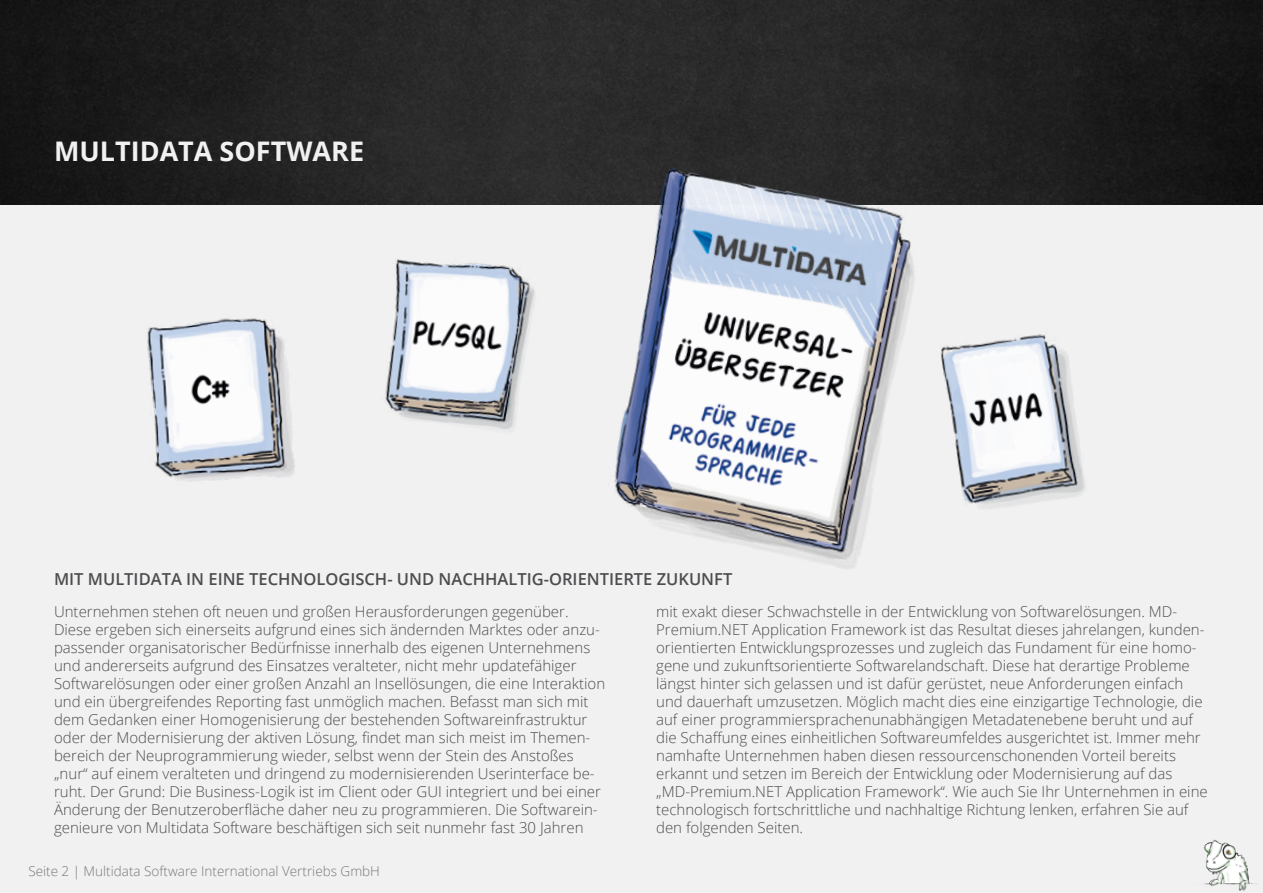
<style>
.page{position:relative;width:1263px;height:893px;background:#f1f1f2}
.page>*{position:absolute;margin:0;border:0;box-sizing:border-box;transform-origin:0 0}
.t1{font:700 27px "Open Sans";color:#f1f1f2}
.t2{font:600 16.5px "Open Sans";color:#4d4d4f}
.t3{font:300 15px/18px "Open Sans";color:#4d4d4f}
.t4{font:300 13.5px "Open Sans";color:#77787b}
</style>
<div class="page">
<img style="left:0;top:0;width:1263px;height:205px">
<img style="left:1197px;top:839px;width:61px;height:52px">
<img style="left:571px;top:145px;width:391px;height:424px">
<img style="left:147px;top:318px;width:148px;height:163px">
<img style="left:385px;top:259px;width:150px;height:171px">
<img style="left:911px;top:309px;width:174px;height:230px">
<h1 class="t1" style="left:54px;top:132px;width:312px">MULTIDATA SOFTWARE</h1>
<p class="t2" style="left:54px;top:567px;width:680px">MIT MULTI DATA IN EIN E TECHN OLOGISCH- UN D NACHHALTI G-ORI ENTI ERTE ZUKUN FT</p>
<p class="t3" style="left:54px;top:602px;width:553px">Unternehmen stehen oft neuen und großen Herausforderungen gegenüber.<br>Diese ergeben sich einerseits aufgrund eines sich ändernden Marktes oder anzu&shy;passender organisatorischer Bedürfnisse innerhalb des eigenen Unternehmens und andererseits aufgrund des Einsatzes veralteter, nicht mehr updatefähiger Softwarelösungen oder einer großen Anzahl an Insellösungen, die eine Interaktion und ein übergreifendes Reporting fast unmöglich machen. Befasst man sich mit dem Gedanken einer Homogenisierung der bestehenden Softwareinfrastruktur oder der Modernisierung der aktiven Lösung, findet man sich meist im Themen&shy;bereich der Neuprogrammierung wieder, selbst wenn der Stein des Anstoßes „nur“ auf einem veralteten und dringend zu modernisierenden Userinterface be&shy;ruht. Der Grund: Die Business-Logik ist im Client oder GUI integriert und bei einer Änderung der Benutzeroberfläche daher neu zu programmieren. Die Softwarein&shy;genieure von Multidata Software beschäftigen sich seit nunmehr fast 30 Jahren</p>
<p class="t3" style="left:656px;top:602px;width:553px">mit exakt dieser Schwachstelle in der Entwicklung von Softwarelösungen. MD-Premium.NET Application Framework ist das Resultat dieses jahrelangen, kunden&shy;orientierten Entwicklungsprozesses und zugleich das Fundament für eine homo&shy;gene und zukunftsorientierte Softwarelandschaft. Diese hat derartige Probleme längst hinter sich gelassen und ist dafür gerüstet, neue Anforderungen einfach und dauerhaft umzusetzen. Möglich macht dies eine einzigartige Technologie, die auf einer programmiersprachenunabhängigen Metadatenebene beruht und auf die Schaffung eines einheitlichen Softwareumfeldes ausgerichtet ist. Immer mehr namhafte Unternehmen haben diesen ressourcenschonenden Vorteil bereits erkannt und setzen im Bereich der Entwicklung oder Modernisierung auf das „MD-Premium.NET Application Framework“. Wie auch Sie Ihr Unternehmen in eine technologisch fortschrittliche und nachhaltige Richtung lenken, erfahren Sie auf den folgenden Seiten.</p>
<p class="t4" style="left:28px;top:862px;width:353px">Seite 2 | Multidata Software International Vertriebs GmbH</p>
</div>
